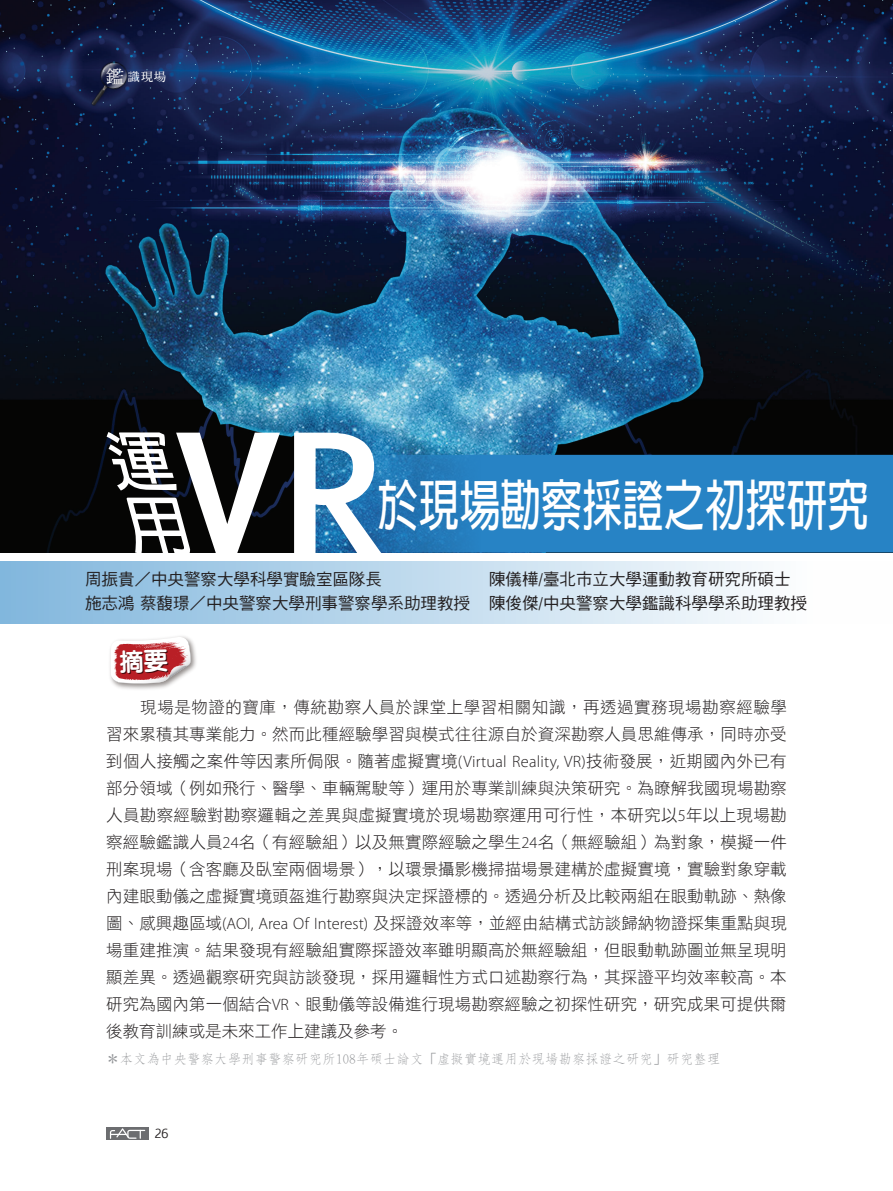
<style>
.page{position:relative;width:893px;height:1191px;background:#fff}
.page>*{position:absolute;margin:0;border:0;box-sizing:border-box;transform-origin:0 0}
.t1{font:700 160.2px "Euphemia UCAS";color:#fff}
.t2{font:italic 700 64.8px/64.8px "AR Hei B5";color:#fff}
.t3{font:700 55.2px "AR Hei B5";color:#fff;scale:.74 1}
.t4{font:16.5px/27px "DF Hei Std W3";letter-spacing:.005em;color:#231f20;text-align:justify}
.t5{font:16.5px/24px "DF Hei Std W5";color:#231f20}
.t6{font:300 13.5px "AR Fang Song B5";color:#939598}
.t7{font:12px "DF Ming Std W7";color:#fff}
.t8{font:12px "Euphemia UCAS";color:#231f20}
.s1{font-size:18px}
.s2{font-family:"Myriad Pro";font-weight:300}
</style>
<div class="page">
<img style="left:0;top:0;width:893px;height:552px">
<svg style="left:335px;top:455px;width:558px;height:97px;background:#257fc0"></svg>
<div style="left:0;top:561px;width:893px;height:62px;background:linear-gradient(to right,#81b7dd,#fff)"></div>
<img style="left:110px;top:636px;width:86px;height:53px">
<svg style="left:106px;top:1127px;width:43px;height:13px"></svg>
<svg style="left:110px;top:1128px;width:35px;height:10px"></svg>
<img style="left:87px;top:57px;width:45px;height:56px">
<svg style="left:111px;top:637px;width:80px;height:47px"></svg>
<p class="t7" style="left:106px;top:70px;width:61px"><span class="s1">鑑</span>識現場</p>
<h2 class="t2" style="left:115px;top:428px;width:90px">運用</h2>
<h1 class="t1" style="left:174px;top:374px;width:213px">VR</h1>
<h3 class="t3" style="left:378px;top:477px;width:665px">於現場勘察採證之初探研究</h3>
<p class="t5" style="left:85px;top:567px;width:386px">周振貴／中央警察大學科學實驗室區隊長<br>施志鴻 蔡馥璟／中央警察大學刑事警察學系助理教授</p>
<p class="t5" style="left:489px;top:567px;width:320px">陳儀樺/臺北市立大學運動教育研究所碩士陳俊傑/中央警察大學鑑識科學學系助理教授</p>
<p class="t4" style="left:106px;top:693px;width:682px;text-indent:34px">現場是物證的寶庫，傳統勘察人員於課堂上學習相關知識，再透過實務現場勘察經驗學習來累積其專業能力。然而此種經驗學習與模式往往源自於資深勘察人員思維傳承，同時亦受到個人接觸之案件等因素所侷限。隨著虛擬實境<span class="s2">(Virtual Reality, VR)</span>技術發展，近期國內外已有部分領域（例如飛行、醫學、車輛駕駛等）運用於專業訓練與決策研究。為瞭解我國現場勘察人員勘察經驗對勘察邏輯之差異與虛擬實境於現場勘察運用可行性，本研究以<span class="s2">5</span>年以上現場勘察經驗鑑識人員<span class="s2">24</span>名（有經驗組）以及無實際經驗之學生<span class="s2">24</span>名（無經驗組）為對象，模擬一件刑案現場（含客廳及臥室兩個場景），以環景攝影機掃描場景建構於虛擬實境，實驗對象穿載內建眼動儀之虛擬實境頭盔進行勘察與決定採證標的。透過分析及比較兩組在眼動軌跡、熱像圖、感興趣區域<span class="s2">(AOI, Area Of Interest)</span> 及採證效率等，並經由結構式訪談歸納物證採集重點與現場重建推演。結果發現有經驗組實際採證效率雖明顯高於無經驗組，但眼動軌跡圖並無呈現明顯差異。透過觀察研究與訪談發現，採用邏輯性方式口述勘察行為，其採證平均效率較高。本研究為國內第一個結合<span class="s2">VR</span>、眼動儀等設備進行現場勘察經驗之初探性研究，研究成果可提供爾後教育訓練或是未來工作上建議及參考。</p>
<p class="t6" style="left:106px;top:1052px;width:616px">＊本文為中央警察大學刑事警察研究所108年碩士論文「虛擬實境運用於現場勘察採證之研究」研究整理</p>
<p class="t8" style="left:155px;top:1125px;width:15px">26</p>
</div>
